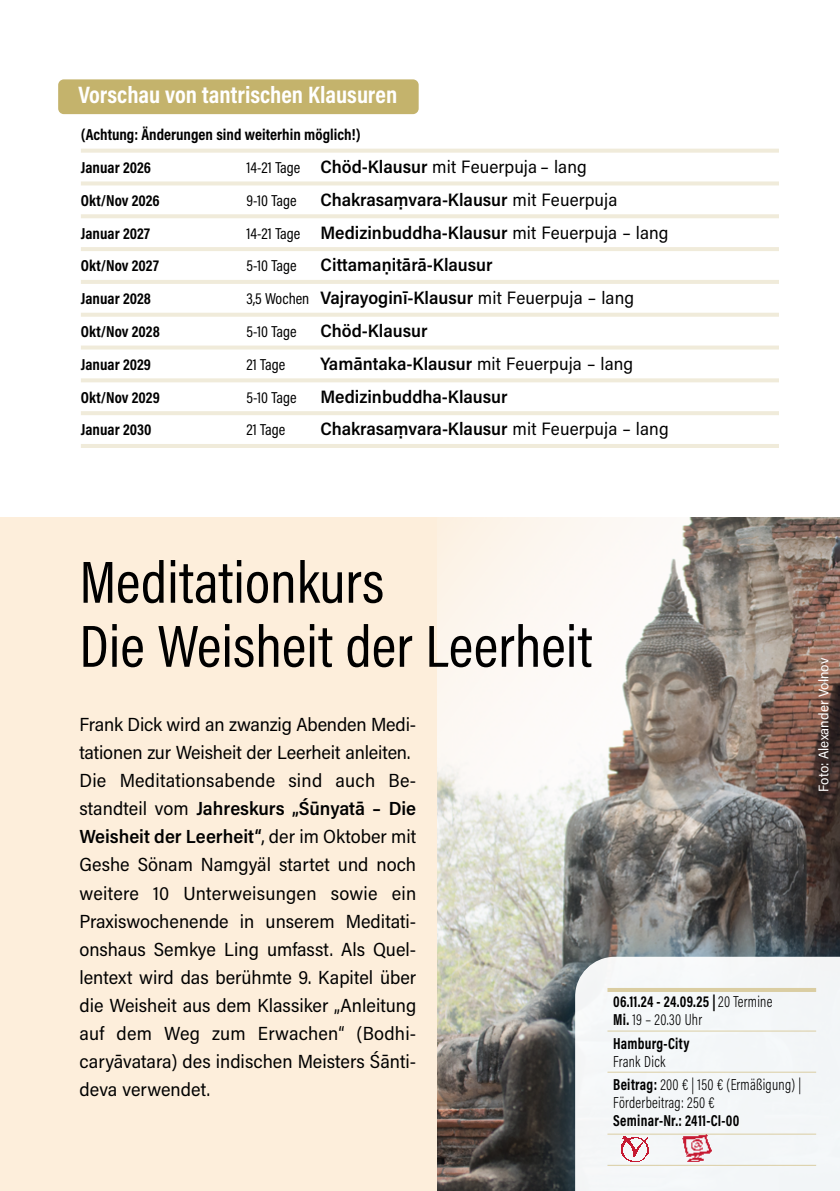
<style>
.page{position:relative;width:840px;height:1191px;background:#fff}
.page>*{position:absolute;margin:0;border:0;box-sizing:border-box;transform-origin:0 0}
.t1{font:60px/64px "Acumin Pro Cond";color:#000}
.t2{font:700 24px "Acumin Pro Cond";color:#fff}
.t3{font:19px/28px "Acumin Pro Semi Cond";color:#000}
.t4{font:600 18px "Acumin Pro Semi Cond";color:#000}
.t5{font:18px "Acumin Pro Semi Cond";letter-spacing:.005em;color:#000}
.t6{font:700 16px/32.8px "Acumin Pro Cond";color:#000}
.t7{font:300 16px/23.2px "Acumin Pro Cond";letter-spacing:.02em;color:#000;scale:.9 1}
.t8{font:16px "Acumin Pro Cond";color:#000}
.t9{font:700 16px/18px "Acumin Pro Cond";color:#000;scale:.9 1}
.t10{font:700 16px "Acumin Pro Cond";letter-spacing:.02em;color:#000;scale:.9 1}
.t11{font:14px "Acumin Pro Semi Cond";color:#fff}
.s1{font-family:"Acumin Pro Cond";font-size:16px}
.s2{font-weight:600}
.s3{font-weight:400}
.s4{font-family:"Acumin Pro Cond";font-weight:400;font-size:16px}
.s5{font-weight:300}
.s6{font-weight:700}
</style>
<div class="page">
<div style="left:0;top:517px;width:839px;height:674px;background:#fdeedb"></div>
<img style="left:437px;top:517px;width:402px;height:674px">
<hr style="left:81px;top:149px;width:697px;height:4px;background:#f0ebda">
<svg style="left:81px;top:181px;width:697px;height:4px;background:#f1edde"></svg>
<hr style="left:81px;top:214px;width:697px;height:4px;background:#f0ebda">
<hr style="left:81px;top:247px;width:697px;height:4px;background:#f0ebda">
<hr style="left:81px;top:280px;width:697px;height:4px;background:#f0ebda">
<hr style="left:81px;top:313px;width:697px;height:4px;background:#f0ebda">
<svg style="left:81px;top:345px;width:697px;height:4px;background:#f2eddf"></svg>
<svg style="left:81px;top:378px;width:697px;height:4px;background:#f1ecdd"></svg>
<hr style="left:81px;top:411px;width:697px;height:4px;background:#f0ebda">
<hr style="left:81px;top:444px;width:697px;height:4px;background:#f0ebda">
<div style="left:58px;top:79px;width:360px;height:35px;background:#c4b36c;border-radius:6px"></div>
<div style="left:525px;top:907px;width:314px;height:284px;background:#006fac;opacity:.57"></div>
<div style="left:574px;top:956px;width:265px;height:235px;background:#f4f6f8"></div>
<hr style="left:607px;top:988px;width:208px;height:4px;background:#dacda2">
<hr style="left:607px;top:1030px;width:208px;height:1px;background:#dacda2">
<hr style="left:607px;top:1071px;width:208px;height:1px;background:#dacda2">
<hr style="left:607px;top:1133px;width:208px;height:1px;background:#dacda2">
<hr style="left:607px;top:1165px;width:208px;height:1px;background:#dacda2">
<img style="left:678px;top:1131px;width:35px;height:34px">
<img style="left:619px;top:1134px;width:31px;height:28px">
<p class="t2" style="left:78px;top:79px;width:320px">Vorschau von tantrischen Klausuren</p>
<p class="t6" style="left:81px;top:118px;width:281px">(Achtung: Änderungen sind weiterhin möglich!)<br>Januar 2026</p>
<p class="t5" style="left:246px;top:154px;width:342px"><span class="s1">14-21 Tage</span> <span class="s2">Chöd-Klausur</span> mit Feuerpuja – lang</p>
<p class="t6" style="left:81px;top:183px;width:80px">Okt/Nov 2026</p>
<p class="t8" style="left:246px;top:190px;width:52px">9-10 Tage</p>
<p class="t4" style="left:320px;top:187px;width:298px">Chakrasaṃvara-Klausur <span class="s3">mit Feuerpuja</span></p>
<p class="t6" style="left:81px;top:216px;width:71px">Januar 2027</p>
<p class="t4" style="left:246px;top:220px;width:423px"><span class="s4">14-21 Tage</span> Medizinbuddha-Klausur <span class="s3">mit Feuerpuja – lang</span></p>
<p class="t6" style="left:81px;top:249px;width:79px">Okt/Nov 2027</p>
<p class="t8" style="left:246px;top:255px;width:52px">5-10 Tage</p>
<p class="t4" style="left:320px;top:252px;width:173px">Cittamaṇitārā-Klausur</p>
<p class="t6" style="left:81px;top:282px;width:72px">Januar 2028</p>
<p class="t4" style="left:246px;top:285px;width:389px"><span class="s4">3,5 Wochen</span> Vajrayoginī-Klausur <span class="s3">mit Feuerpuja – lang</span></p>
<p class="t6" style="left:81px;top:315px;width:80px">Okt/Nov 2028</p>
<p class="t8" style="left:246px;top:321px;width:52px">5-10 Tage</p>
<p class="t4" style="left:320px;top:318px;width:108px">Chöd-Klausur</p>
<p class="t6" style="left:81px;top:347px;width:72px">Januar 2029</p>
<p class="t8" style="left:246px;top:354px;width:40px">21 Tage</p>
<p class="t4" style="left:320px;top:351px;width:314px">Yamāntaka-Klausur <span class="s3">mit Feuerpuja – lang</span></p>
<p class="t6" style="left:81px;top:380px;width:80px">Okt/Nov 2029</p>
<p class="t8" style="left:246px;top:387px;width:52px">5-10 Tage</p>
<p class="t4" style="left:320px;top:384px;width:188px">Medizinbuddha-Klausur</p>
<p class="t6" style="left:81px;top:413px;width:72px">Januar 2030</p>
<p class="t8" style="left:246px;top:419px;width:40px">21 Tage</p>
<p class="t4" style="left:320px;top:416px;width:349px">Chakrasaṃvara-Klausur <span class="s3">mit Feuerpuja – lang</span></p>
<h1 class="t1" style="left:79px;top:549px;width:514px">Meditationkurs<br>Die Weisheit der Leerheit</h1>
<p class="t3" style="left:79px;top:710px;width:338px">Frank Dick wird an zwanzig Abenden Medi&shy;tationen zur Weisheit der Leerheit anleiten.<br>Die Meditationsabende sind auch Be-- standteil vom <span class="s2">Jahreskurs „Śūnyatā – Die Weisheit der Leerheit“</span>, der im Oktober mit Geshe Sönam Namgyäl startet und noch weitere 10 Unterweisungen sowie ein Praxiswochenende in unserem Meditati&shy;onshaus Semkye Ling umfasst. Als Quel&shy;lentext wird das berühmte 9. Kapitel über die Weisheit aus dem Klassiker „Anleitung auf dem Weg zum Erwachen“ (Bodhi&shy;caryāvatara) des indischen Meisters Śānti&shy;deva verwendet.</p>
<p class="t11" style="left:813px;top:792px;width:136px;rotate:-90deg">Foto: Alexander Volnov</p>
<p class="t9" style="left:612px;top:992px;width:178px">06.11.24 - 24.09.25 |<span class="s5">20 Termine<br></span>Mi. <span class="s5">19 – 20.30 Uhr</span></p>
<p class="t10" style="left:612px;top:1032px;width:86px">Hamburg-City</p>
<p class="t7" style="left:612px;top:1049px;width:210px">Frank Dick<br><span class="s6">Beitrag:</span> 200 € | 150 € (Ermäßigung) |</p>
<p class="t7" style="left:612px;top:1090px;width:114px">Förderbeitrag: 250 €</p>
<p class="t10" style="left:612px;top:1109px;width:142px">Seminar-Nr.: 2411-CI-00</p>
</div>
